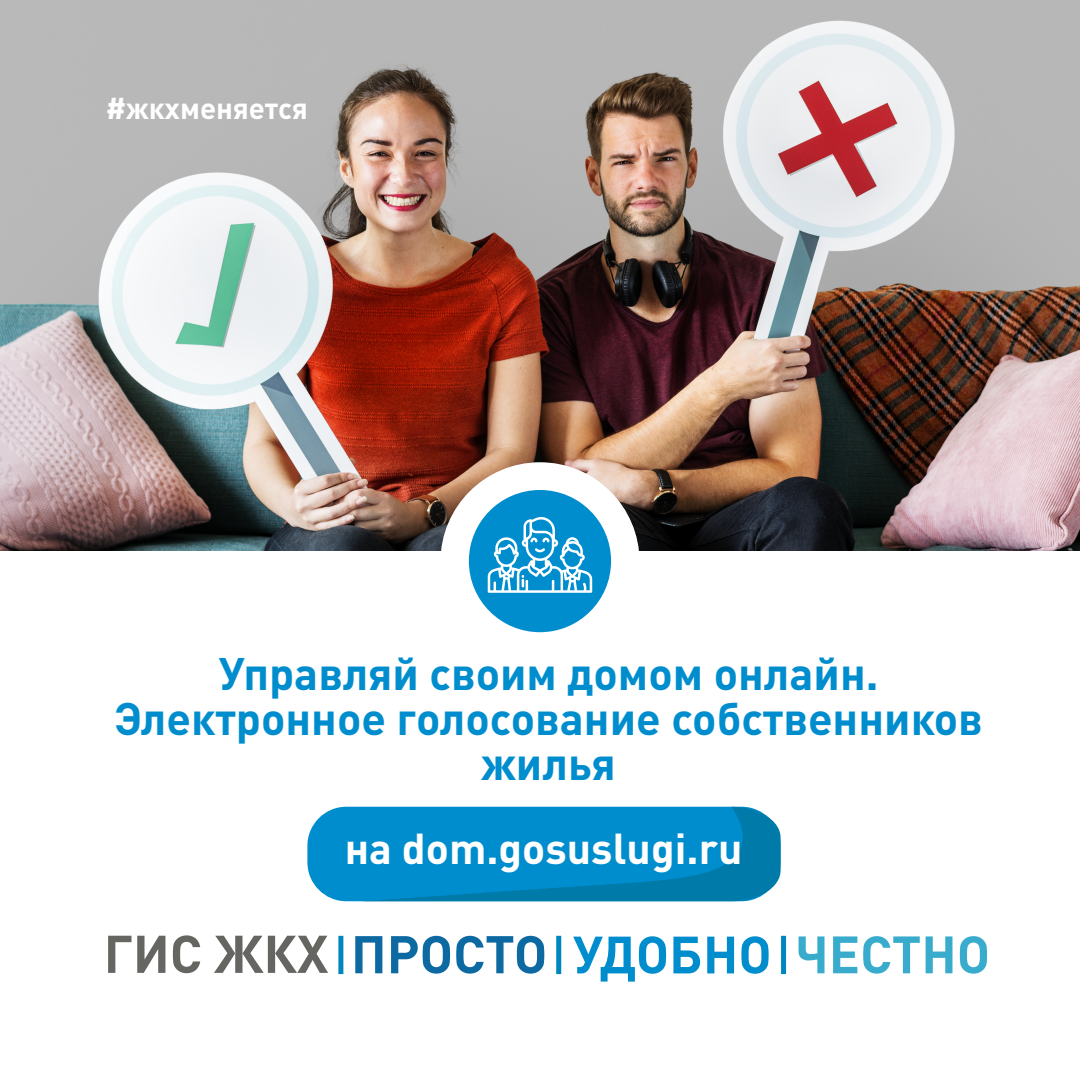
<style>
.page{position:relative;width:1080px;height:1080px;background:#fff}
.page>*{position:absolute;margin:0;border:0;box-sizing:border-box;transform-origin:0 0}
.t1{font:700 52.2px "DIN Pro";color:#656562}
.t2{font:700 45px/45px "DIN Pro";color:#008dce;text-align:center}
.t3{font:700 42.7px "DIN Pro";color:#fff}
.t4{font:700 29.5px "DIN Pro";color:#fff}
.s1{color:#0d69a2}
.s2{font-size:51.7px;color:#008dce}
.s3{font-size:51.8px;color:#39accd}
</style>
<div class="page">
<div style="left:556px;top:936px;width:5px;height:38px;background:#0086bf"></div>
<div style="left:338px;top:936px;width:5px;height:38px;background:#0086bf"></div>
<div style="left:781px;top:936px;width:5px;height:38px;background:#0086bf"></div>
<img style="left:0;top:0;width:1080px;height:550px">
<div style="left:440px;top:462px;width:200px;height:199px;background:#fff;border-radius:50%"></div>
<div style="left:469px;top:490px;width:142px;height:142px;background:#008dce;border-radius:50%"></div>
<svg style="left:488px;top:517px;width:104px;height:76px"></svg>
<div style="left:307px;top:807px;width:474px;height:94px;background:#008dce;border-radius:39px"></div>
<svg style="left:369px;top:807px;width:412px;height:94px"></svg>
<p class="t4" style="left:106px;top:84px;width:204px">#жкхменяется</p>
<p class="t2" style="left:114px;top:646px;width:870px">Управляй своим домом онлайн.<br>Электронное голосование собственников жилья</p>
<p class="t3" style="left:345px;top:813px;width:399px">на dom.gosuslugi.ru</p>
<p class="t1" style="left:104px;top:911px;width:888px">ГИС ЖКХ <span class="s1">ПРОСТО</span> <span class="s2">УДОБНО</span> <span class="s3">ЧЕСТНО</span></p>
</div>
